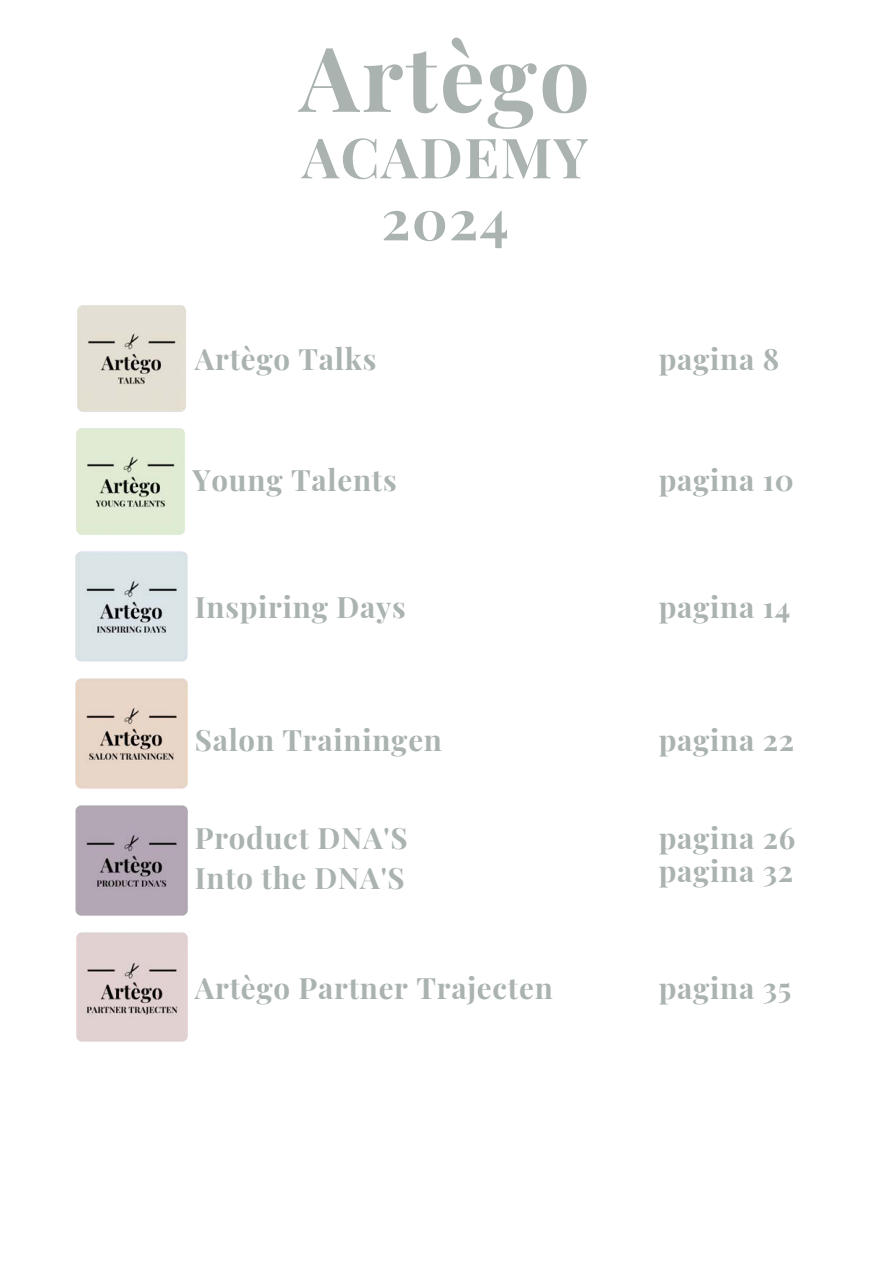
<style>
.page{position:relative;width:894px;height:1264px;background:#fff}
.page>*{position:absolute;margin:0;border:0;box-sizing:border-box;transform-origin:0 0}
.t1{font:700 89.55px "Playfair Display";letter-spacing:.025em;color:#aab3b0}
.t2{font:700 55.5px/61.8px "Playfair Display";letter-spacing:.025em;color:#aab3b0;text-align:center}
.t3{font:700 29.4px/39.9px "Playfair Display";letter-spacing:.025em;color:#aab3b0}
</style>
<div class="page">
<img style="left:75px;top:551px;width:113px;height:491px">
<img style="left:76px;top:428px;width:109px;height:107px">
<img style="left:77px;top:305px;width:109px;height:107px">
<h1 class="t1" style="left:299px;top:15px;width:292px">Artègo</h1>
<h2 class="t2" style="left:302px;top:124px;width:288px">ACADEMY<br>2024</h2>
<h1 class="t3" style="left:195px;top:338px;width:183px">Artègo Talks</h1>
<p class="t3" style="left:658px;top:338px;width:122px">pagina 8</p>
<p class="t3" style="left:192px;top:459px;width:206px">Young Talents</p>
<p class="t3" style="left:658px;top:459px;width:136px">pagina 10</p>
<p class="t3" style="left:195px;top:585px;width:212px">Inspiring Days</p>
<p class="t3" style="left:658px;top:585px;width:133px">pagina 14</p>
<p class="t3" style="left:195px;top:718px;width:249px">Salon Trainingen</p>
<p class="t3" style="left:658px;top:718px;width:137px">pagina 22</p>
<p class="t3" style="left:195px;top:817px;width:214px">Product DNA'S<br>Into the DNA'S</p>
<p class="t3" style="left:658px;top:821px;width:138px;line-height:32px">pagina 26 pagina 32</p>
<p class="t3" style="left:195px;top:966px;width:359px">Artègo Partner Trajecten</p>
<p class="t3" style="left:658px;top:966px;width:134px">pagina 35</p>
</div>
